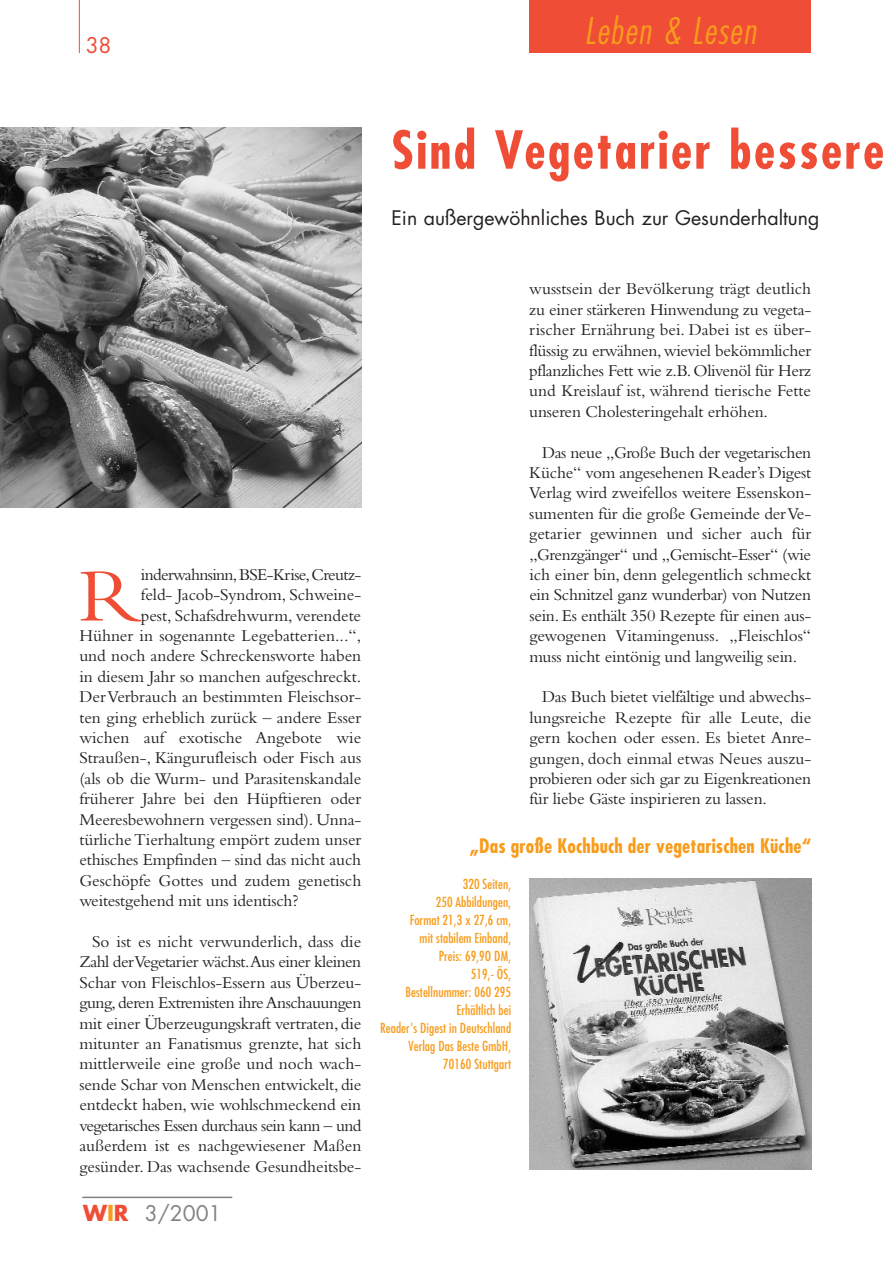
<style>
.page{position:relative;width:893px;height:1263px;background:#fff}
.page>*{position:absolute;margin:0;border:0;box-sizing:border-box;transform-origin:0 0}
.t1{font:77.85px "Bembo";color:#ef4d35}
.t2{font:700 condensed 51px "Futura";letter-spacing:.05em;color:#ef4d35}
.t3{font:italic 300 condensed 36px "Futura";color:#f89c1c}
.t4{font:21px "Futura";color:#808285}
.t5{font:21px "Futura";color:#ef4d35}
.t6{font:19.5px "Futura";color:#231f20}
.t7{font:700 condensed 19.5px "Futura";letter-spacing:.01em;color:#f89c1c}
.t8{font:17.25px/20.4px "Bembo";color:#231f20;text-align:justify}
.t9{font:17.25px "Bembo";letter-spacing:-.035em;color:#231f20}
.t10{font:condensed 13.5px/18px "Futura";letter-spacing:.01em;color:#f89c1c;text-align:right}
.s1{font-weight:700;font-size:21.45px;color:#ef4d35}
.s2{font-weight:700;font-size:21.45px;color:#f89c1c}
</style>
<div class="page">
<div style="left:529px;top:0;width:282px;height:53px;background:#ef4d35"></div>
<hr style="left:79px;top:0;width:1px;height:53px;background:#ef4d35">
<hr style="left:82px;top:1197px;width:150px;height:1px;background:#808285">
<img style="left:529px;top:878px;width:282px;height:291px">
<img style="left:0;top:128px;width:361px;height:379px">
<p class="t5" style="left:86px;top:36px;width:27px">38</p>
<h3 class="t3" style="left:584px;top:14px;width:179px">Leben &amp; Lesen</h3>
<h2 class="t2" style="left:391px;top:126px;width:494px">Sind Vegetarier bessere</h2>
<p class="t6" style="left:391px;top:209px;width:429px">Ein außergewöhnliches Buch zur Gesunderhaltung</p>
<h1 class="t1" style="left:79px;top:565px;width:64px">R</h1>
<p class="t9" style="left:141px;top:567px;width:222px">inderwahnsinn,BSE-Krise,Creutz-</p>
<p class="t8" style="left:141px;top:586px;width:222px">feld- Jacob-Syndrom, Schweine-</p>
<p class="t8" style="left:141px;top:606px;width:222px">pest, Schafsdrehwurm, verendete</p>
<p class="t8" style="left:79px;top:627px;width:283px">Hühner in sogenannte Legebatterien...“,</p>
<p class="t8" style="left:79px;top:647px;width:283px">und noch andere Schreckensworte haben</p>
<p class="t8" style="left:79px;top:667px;width:283px">in diesem Jahr so manchen aufgeschreckt.</p>
<p class="t8" style="left:79px;top:688px;width:283px">Der Verbrauch an bestimmten Fleischsor-</p>
<p class="t8" style="left:79px;top:708px;width:283px">ten ging erheblich zurück – andere Esser</p>
<p class="t8" style="left:79px;top:729px;width:283px">wichen auf exotische Angebote wie</p>
<p class="t8" style="left:79px;top:749px;width:283px">Straußen-, Kängurufleisch oder Fisch aus</p>
<p class="t8" style="left:79px;top:769px;width:283px">(als ob die Wurm- und Parasitenskandale</p>
<p class="t8" style="left:79px;top:790px;width:283px">früherer Jahre bei den Hüpftieren oder</p>
<p class="t8" style="left:79px;top:810px;width:283px">Meeresbewohnern vergessen sind). Unna-</p>
<p class="t8" style="left:79px;top:831px;width:283px">türliche Tierhaltung empört zudem unser</p>
<p class="t8" style="left:79px;top:851px;width:283px">ethisches Empfinden – sind das nicht auch</p>
<p class="t8" style="left:79px;top:871px;width:283px">Geschöpfe Gottes und zudem genetisch</p>
<p class="t8" style="left:79px;top:892px;width:221px">weitestgehend mit uns identisch?</p>
<p class="t8" style="left:79px;top:933px;width:283px;text-indent:13px">So ist es nicht verwunderlich, dass die Zahl der Vegetarier wächst.Aus einer kleinen Schar von Fleischlos-Essern aus Überzeu&shy;gung,deren Extremisten ihre Anschauungen mit einer Überzeugungskraft vertraten, die mitunter an Fanatismus grenzte, hat sich mittlerweile eine große und noch wach&shy;sende Schar von Menschen entwickelt, die entdeckt haben, wie wohlschmeckend ein vegetarisches Essen durchaus sein kann – und außerdem ist es nachgewiesener Maßen gesünder. Das wachsende Gesundheitsbe-</p>
<p class="t4" style="left:83px;top:1204px;width:140px"><span class="s1">W</span><span class="s2">I</span><span class="s1">R</span> 3/2001</p>
<p class="t8" style="left:529px;top:280px;width:283px">wusstsein der Bevölkerung trägt deutlich zu einer stärkeren Hinwendung zu vegeta&shy;rischer Ernährung bei. Dabei ist es über&shy;flüssig zu erwähnen, wieviel bekömmlicher pflanzliches Fett wie z.B.Olivenöl für Herz und Kreislauf ist, während tierische Fette unseren Cholesteringehalt erhöhen.</p>
<p class="t8" style="left:529px;top:443px;width:283px;text-indent:13px">Das neue „Große Buch der vegetarischen Küche“ vom angesehenen Reader’s Digest Verlag wird zweifellos weitere Essenskon&shy;sumenten für die große Gemeinde der Ve&shy;getarier gewinnen und sicher auch für „Grenzgänger“ und „Gemischt-Esser“ (wie ich einer bin, denn gelegentlich schmeckt ein Schnitzel ganz wunderbar) von Nutzen sein.Es enthält 350 Rezepte für einen aus&shy;gewogenen Vitamingenuss. „Fleischlos“ muss nicht eintönig und langweilig sein.</p>
<p class="t8" style="left:529px;top:688px;width:283px;text-indent:13px">Das Buch bietet vielfältige und abwechs&shy;lungsreiche Rezepte für alle Leute, die gern kochen oder essen. Es bietet Anre&shy;gungen, doch einmal etwas Neues auszu&shy;probieren oder sich gar zu Eigenkreationen für liebe Gäste inspirieren zu lassen.</p>
<p class="t7" style="left:469px;top:836px;width:343px">„Das große Kochbuch der vegetarischen Küche“</p>
<p class="t10" style="left:380px;top:876px;width:132px">320 Seiten,<br>250 Abbildungen,<br>Format 21,3 x 27,6 cm,<br>mit stabilem Einband,<br>Preis: 69,9O DM,<br>519,- ÖS,<br>Bestellnummer: 060 295<br>Erhältlich bei<br>Reader's Digest in Deutschland<br>Verlag Das Beste GmbH,<br>70160 Stuttgart</p>
</div>
